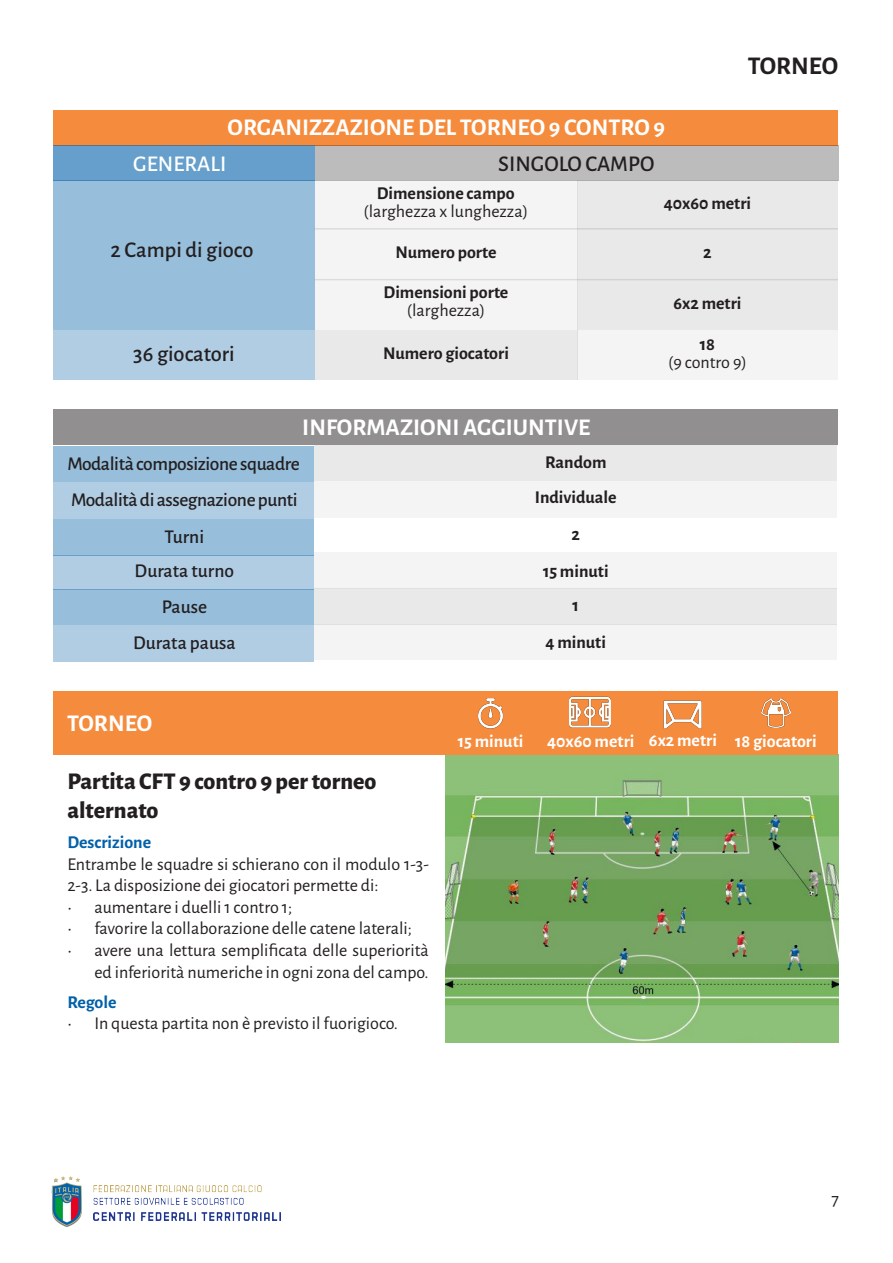
<style>
.page{position:relative;width:893px;height:1263px;background:#fff}
.page>*{position:absolute;margin:0;border:0;box-sizing:border-box;transform-origin:0 0}
.t1{font:700 25.5px "Alegreya Sans";color:#231f20}
.t2{font:700 24px "Alegreya Sans";color:#fff}
.t3{font:800 24px/28.8px "Alegreya Sans";color:#231f20}
.t4{font:500 22.5px "Alegreya Sans";color:#231f20}
.t5{font:500 22.5px "Alegreya Sans";color:#fff}
.t6{font:500 19.5px "Alegreya Sans";letter-spacing:-.02em;color:#231f20}
.t7{font:500 19.5px "Alegreya Sans";color:#231f20}
.t8{font:18px/21.6px "Alegreya Sans";color:#231f20}
.t9{font:700 18px "Alegreya Sans";color:#231f20}
.t10{font:700 18px "Alegreya Sans";color:#fff}
.t11{font:700 18px "Alegreya Sans";color:#0060a9}
</style>
<div class="page">
<img style="left:93px;top:1185px;width:187px;height:36px">
<img style="left:51px;top:1176px;width:31px;height:51px">
<div style="left:53px;top:409px;width:785px;height:36px;background:#918f8f"></div>
<div style="left:53px;top:110px;width:785px;height:35px;background:#f58b3c"></div>
<img style="left:446px;top:755px;width:392px;height:288px">
<div style="left:53px;top:691px;width:785px;height:64px;background:#f58b3c"></div>
<img style="left:478px;top:698px;width:26px;height:30px">
<img style="left:761px;top:698px;width:29px;height:29px">
<img style="left:570px;top:696px;width:41px;height:32px">
<img style="left:663px;top:700px;width:38px;height:29px">
<div style="left:53px;top:555px;width:261px;height:35px;background:#b0cde4"></div>
<div style="left:53px;top:446px;width:261px;height:36px;background:#97bedb"></div>
<div style="left:314px;top:445px;width:523px;height:36px;background:#e9e9e9"></div>
<div style="left:53px;top:519px;width:261px;height:36px;background:#97bedb"></div>
<div style="left:314px;top:552px;width:523px;height:37px;background:#f4f4f4"></div>
<div style="left:53px;top:590px;width:261px;height:35px;background:#97bedb"></div>
<div style="left:314px;top:625px;width:523px;height:35px;background:#f4f4f4"></div>
<div style="left:53px;top:625px;width:261px;height:36px;background:#b0cde4"></div>
<div style="left:314px;top:588px;width:523px;height:36px;background:#e9e9e9"></div>
<div style="left:53px;top:482px;width:261px;height:37px;background:#b0cde4"></div>
<div style="left:314px;top:481px;width:523px;height:37px;background:#f4f4f4"></div>
<div style="left:315px;top:180px;width:262px;height:150px;background:#f4f4f4"></div>
<div style="left:53px;top:180px;width:262px;height:150px;background:#97bedb"></div>
<div style="left:315px;top:330px;width:262px;height:49px;background:#e9e9e9"></div>
<div style="left:53px;top:330px;width:262px;height:49px;background:#b0cde4"></div>
<div style="left:53px;top:145px;width:262px;height:35px;background:#669fcb"></div>
<div style="left:315px;top:145px;width:523px;height:35px;background:#bdbcbc"></div>
<div style="left:577px;top:180px;width:261px;height:150px;background:#e9e9e9"></div>
<div style="left:577px;top:330px;width:261px;height:49px;background:#f4f4f4"></div>
<hr style="left:315px;top:228px;width:523px;height:2px;background:#000">
<hr style="left:315px;top:279px;width:523px;height:1px;background:#000">
<p class="t2" style="left:228px;top:110px;width:439px">ORGANIZZAZIONE DEL TORNEO 9 CONTRO 9</p>
<p class="t1" style="left:748px;top:48px;width:92px">TORNEO</p>
<p class="t5" style="left:133px;top:148px;width:94px">GENERALI</p>
<p class="t4" style="left:498px;top:148px;width:158px">SINGOLO CAMPO</p>
<p class="t9" style="left:377px;top:180px;width:139px">Dimensione campo</p>
<p class="t8" style="left:363px;top:199px;width:166px">(larghezza x lunghezza)</p>
<p class="t9" style="left:395px;top:239px;width:103px">Numero porte</p>
<p class="t9" style="left:384px;top:279px;width:126px">Dimensioni porte</p>
<p class="t8" style="left:407px;top:299px;width:80px">(larghezza)</p>
<p class="t4" style="left:111px;top:234px;width:144px">2 Campi di gioco</p>
<p class="t4" style="left:133px;top:338px;width:103px">36 giocatori</p>
<p class="t9" style="left:383px;top:340px;width:127px">Numero giocatori</p>
<p class="t9" style="left:664px;top:190px;width:89px">40x60 metri</p>
<p class="t9" style="left:703px;top:239px;width:10px">2</p>
<p class="t9" style="left:673px;top:290px;width:70px">6x2 metri</p>
<p class="t9" style="left:700px;top:331px;width:17px">18</p>
<p class="t8" style="left:668px;top:350px;width:80px">(9 contro 9)</p>
<p class="t2" style="left:302px;top:409px;width:290px">INFORMAZIONI AGGIUNTIVE</p>
<p class="t6" style="left:67px;top:450px;width:234px">Modalità composizione squadre</p>
<p class="t9" style="left:545px;top:449px;width:63px">Random</p>
<p class="t6" style="left:71px;top:486px;width:228px">Modalità di assegnazione punti</p>
<p class="t9" style="left:535px;top:484px;width:83px">Individuale</p>
<p class="t6" style="left:165px;top:523px;width:41px">Turni</p>
<p class="t9" style="left:571px;top:521px;width:10px">2</p>
<p class="t7" style="left:135px;top:557px;width:101px">Durata turno</p>
<p class="t9" style="left:543px;top:558px;width:67px">15 minuti</p>
<p class="t9" style="left:572px;top:592px;width:8px">1</p>
<p class="t7" style="left:133px;top:629px;width:104px">Durata pausa</p>
<p class="t9" style="left:546px;top:629px;width:62px">4 minuti</p>
<p class="t6" style="left:162px;top:593px;width:47px">Pause</p>
<p class="t2" style="left:67px;top:706px;width:87px">TORNEO</p>
<p class="t3" style="left:67px;top:765px;width:311px">Partita CFT 9 contro 9 per torneo alternato</p>
<p class="t11" style="left:67px;top:829px;width:85px">Descrizione</p>
<p class="t8" style="left:67px;top:852px;width:363px">Entrambe le squadre si schierano con il modulo 1-3-<br>2-3. La disposizione dei giocatori permette di:</p>
<p class="t8" style="left:67px;top:895px;width:226px">• aumentare i duelli 1 contro 1;</p>
<p class="t8" style="left:67px;top:917px;width:346px">• favorire la collaborazione delle catene laterali;</p>
<p class="t8" style="left:67px;top:938px;width:363px;text-align:right">• avere una lettura semplificata delle superiorità ed inferiorità numeriche in ogni zona del campo.</p>
<p class="t11" style="left:67px;top:989px;width:51px">Regole</p>
<p class="t8" style="left:67px;top:1012px;width:332px">• In questa partita non è previsto il fuorigioco.</p>
<p class="t10" style="left:458px;top:728px;width:67px">15 minuti</p>
<p class="t10" style="left:547px;top:728px;width:89px">40x60 metri</p>
<p class="t10" style="left:649px;top:727px;width:70px">6x2 metri</p>
<p class="t10" style="left:735px;top:728px;width:83px">18 giocatori</p>
<p class="t8" style="left:831px;top:1188px;width:9px">7</p>
</div>
